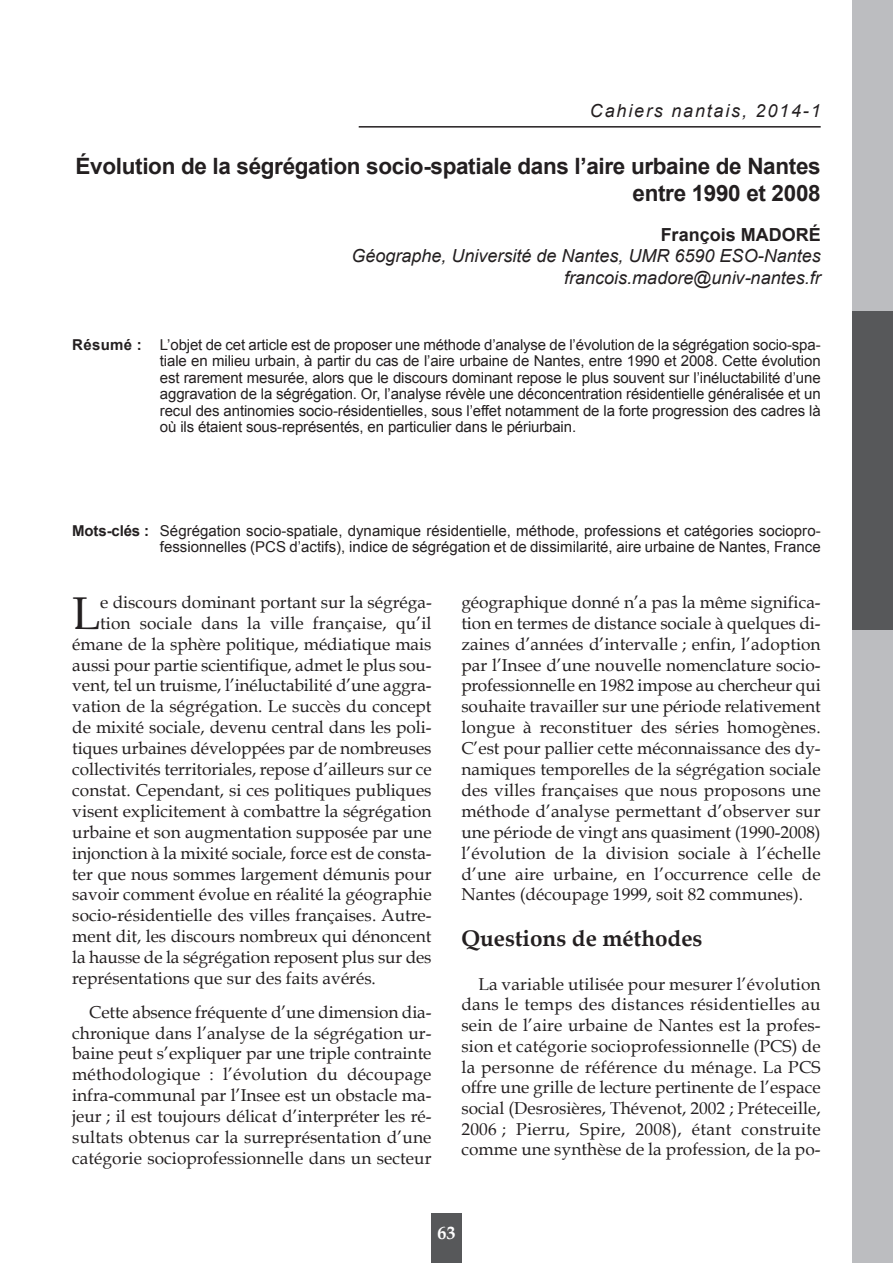
<style>
.page{position:relative;width:893px;height:1263px;background:#fff}
.page>*{position:absolute;margin:0;border:0;box-sizing:border-box;transform-origin:0 0}
.t1{font:45.9px "Book Antiqua";color:#231f20}
.t2{font:700 22.5px/27px "Arial";letter-spacing:-.015em;color:#231f20;text-align:right}
.t3{font:700 22.5px "Book Antiqua";color:#231f20}
.t4{font:italic 18px/21.6px "Arial";color:#231f20;text-align:right}
.t5{font:italic 18px "Arial";letter-spacing:.1em;color:#231f20}
.t6{font:700 18px "Arial";color:#231f20}
.t7{font:700 18px "Book Antiqua";color:#fff}
.t8{font:17.25px/20.9px "Book Antiqua";color:#231f20;text-align:justify}
.t9{font:15px/16.5px "Arial";color:#231f20;text-align:justify}
.t10{font:700 15px "Arial";letter-spacing:-.01em;color:#231f20}
</style>
<div class="page">
<div style="left:432px;top:1213px;width:30px;height:50px;background:#57585a"></div>
<div style="left:853px;top:949px;width:40px;height:314px;background:#bcbdc0"></div>
<div style="left:853px;top:630px;width:40px;height:319px;background:#bcbdc0"></div>
<div style="left:853px;top:311px;width:40px;height:319px;background:#57585a"></div>
<div style="left:853px;top:0;width:40px;height:311px;background:#bcbdc0"></div>
<hr style="left:359px;top:126px;width:462px;height:2px;background:#231f20">
<p class="t5" style="left:590px;top:101px;width:232px">Cahiers nantais, 2014-1</p>
<h2 class="t2" style="left:76px;top:153px;width:746px">Évolution de la ségrégation socio-spatiale dans l’aire urbaine de Nantes entre 1990 et 2008</h2>
<p class="t6" style="left:661px;top:225px;width:162px">François MADORÉ</p>
<p class="t4" style="left:351px;top:245px;width:471px">Géographe, Université de Nantes, UMR 6590 ESO-Nantes francois.madore@univ-nantes.fr</p>
<p class="t10" style="left:72px;top:336px;width:71px">Résumé :</p>
<p class="t9" style="left:160px;top:336px;width:662px">L’objet de cet article est de proposer une méthode d’analyse de l’évolution de la ségrégation socio-spa&shy;tiale en milieu urbain, à partir du cas de l’aire urbaine de Nantes, entre 1990 et 2008. Cette évolution est rarement mesurée, alors que le discours dominant repose le plus souvent sur l’inéluctabilité d’une aggravation de la ségrégation. Or, l’analyse révèle une déconcentration résidentielle généralisée et un recul des antinomies socio-résidentielles, sous l’effet notamment de la forte progression des cadres là où ils étaient sous-représentés, en particulier dans le périurbain.</p>
<p class="t10" style="left:72px;top:522px;width:78px">Mots-clés :</p>
<p class="t9" style="left:160px;top:522px;width:662px">Ségrégation socio-spatiale, dynamique résidentielle, méthode, professions et catégories sociopro&shy;fessionnelles (PCS d’actifs), indice de ségrégation et de dissimilarité, aire urbaine de Nantes, France</p>
<h1 class="t1" style="left:72px;top:586px;width:30px">L</h1>
<p class="t8" style="left:100px;top:592px;width:333px">e discours dominant portant sur la ségréga-</p>
<p class="t8" style="left:100px;top:613px;width:333px">tion sociale dans la ville française, qu’il</p>
<p class="t8" style="left:72px;top:634px;width:361px">émane de la sphère politique, médiatique mais</p>
<p class="t8" style="left:72px;top:655px;width:361px">aussi pour partie scientifique, admet le plus sou-</p>
<p class="t8" style="left:72px;top:675px;width:361px">vent, tel un truisme, l’inéluctabilité d’une aggra-</p>
<p class="t8" style="left:72px;top:696px;width:361px">vation de la ségrégation. Le succès du concept</p>
<p class="t8" style="left:72px;top:717px;width:361px">de mixité sociale, devenu central dans les poli-</p>
<p class="t8" style="left:72px;top:738px;width:361px">tiques urbaines développées par de nombreuses</p>
<p class="t8" style="left:72px;top:759px;width:361px">collectivités territoriales, repose d’ailleurs sur ce</p>
<p class="t8" style="left:72px;top:780px;width:361px">constat. Cependant, si ces politiques publiques</p>
<p class="t8" style="left:72px;top:801px;width:361px">visent explicitement à combattre la ségrégation</p>
<p class="t8" style="left:72px;top:822px;width:361px">urbaine et son augmentation supposée par une</p>
<p class="t8" style="left:72px;top:843px;width:361px">injonction à la mixité sociale, force est de consta-</p>
<p class="t8" style="left:72px;top:863px;width:361px">ter que nous sommes largement démunis pour</p>
<p class="t8" style="left:72px;top:884px;width:361px">savoir comment évolue en réalité la géographie</p>
<p class="t8" style="left:72px;top:905px;width:361px">socio-résidentielle des villes françaises. Autre-</p>
<p class="t8" style="left:72px;top:926px;width:361px">ment dit, les discours nombreux qui dénoncent</p>
<p class="t8" style="left:72px;top:947px;width:361px">la hausse de la ségrégation reposent plus sur des</p>
<p class="t8" style="left:72px;top:968px;width:305px">représentations que sur des faits avérés.</p>
<p class="t8" style="left:72px;top:1002px;width:361px;text-indent:17px">Cette absence fréquente d’une dimension dia&shy;chronique dans l’analyse de la ségrégation ur&shy;baine peut s’expliquer par une triple contrainte méthodologique : l’évolution du découpage infra-communal par l’Insee est un obstacle ma&shy;jeur ; il est toujours délicat d’interpréter les ré&shy;sultats obtenus car la surreprésentation d’une catégorie socioprofessionnelle dans un secteur</p>
<p class="t8" style="left:461px;top:592px;width:361px">géographique donné n’a pas la même significa&shy;tion en termes de distance sociale à quelques di&shy;zaines d’années d’intervalle ; enfin, l’adoption par l’Insee d’une nouvelle nomenclature socio&shy;professionnelle en 1982 impose au chercheur qui souhaite travailler sur une période relativement longue à reconstituer des séries homogènes.<br>C’est pour pallier cette méconnaissance des dy&shy;namiques temporelles de la ségrégation sociale des villes françaises que nous proposons une méthode d’analyse permettant d’observer sur une période de vingt ans quasiment (1990-2008) l’évolution de la division sociale à l’échelle d’une aire urbaine, en l’occurrence celle de Nantes (découpage 1999, soit 82 communes).</p>
<h2 class="t3" style="left:461px;top:925px;width:243px">Questions de méthodes</h2>
<p class="t8" style="left:461px;top:974px;width:361px;text-indent:17px">La variable utilisée pour mesurer l’évolution dans le temps des distances résidentielles au sein de l’aire urbaine de Nantes est la profes&shy;sion et catégorie socioprofessionnelle (PCS) de la personne de référence du ménage. La PCS offre une grille de lecture pertinente de l’espace social (Desrosières, Thévenot, 2002 ; Préteceille, 2006 ; Pierru, Spire, 2008), étant construite comme une synthèse de la profession, de la po-</p>
<p class="t7" style="left:438px;top:1222px;width:19px">63</p>
</div>
